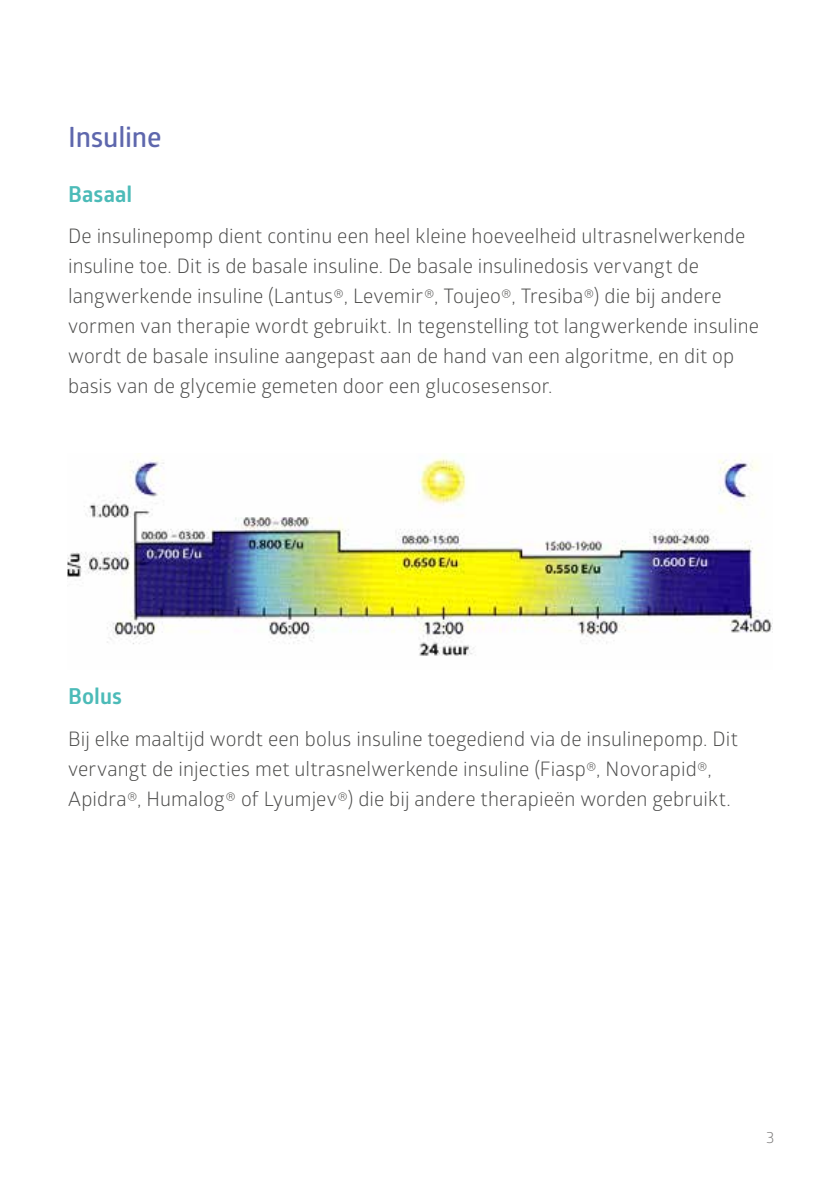
<style>
.page{position:relative;width:840px;height:1191px;background:#fff}
.page>*{position:absolute;margin:0;border:0;box-sizing:border-box;transform-origin:0 0}
.t1{font:600 28px "Glober";letter-spacing:-.01em;color:#5e67ad}
.t2{font:700 22px "Glober";letter-spacing:.005em;color:#4cbbb8}
.t3{font:20px/30px "Glober";letter-spacing:.005em;color:#4a4a49}
.t4{font:16px "Glober";color:#7c7b7b}
</style>
<div class="page">
<img style="left:68px;top:456px;width:704px;height:200px">
<h1 class="t1" style="left:68px;top:118px;width:95px">Insuline</h1>
<p class="t2" style="left:68px;top:179px;width:66px">Basaal</p>
<p class="t3" style="left:68px;top:220px;width:692px">De insulinepomp dient continu een heel kleine hoeveelheid ultrasnelwerkende insuline toe. Dit is de basale insuline. De basale insulinedosis vervangt de langwerkende insuline (Lantus®, Levemir®, Toujeo®, Tresiba®) die bij andere vormen van therapie wordt gebruikt. In tegenstelling tot langwerkende insuline wordt de basale insuline aangepast aan de hand van een algoritme, en dit op basis van de glycemie gemeten door een glucosesensor.</p>
<p class="t2" style="left:68px;top:681px;width:55px">Bolus</p>
<p class="t3" style="left:68px;top:722px;width:671px">Bij elke maaltijd wordt een bolus insuline toegediend via de insulinepomp. Dit vervangt de injecties met ultrasnelwerkende insuline (Fiasp®, Novorapid®,<br>Apidra®, Humalog® of Lyumjev®) die bij andere therapieën worden gebruikt.</p>
<p class="t4" style="left:765px;top:1125px;width:10px">3</p>
</div>
